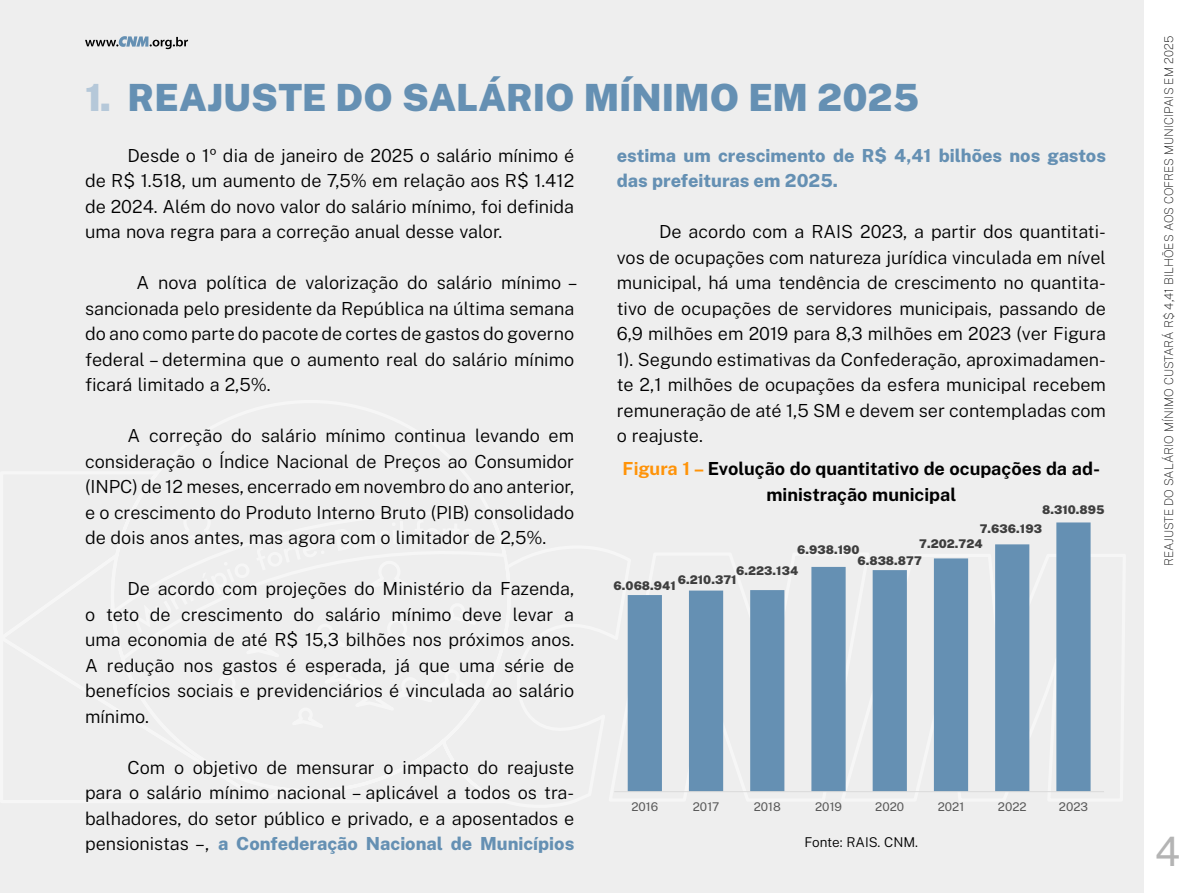
<style>
.page{position:relative;width:1191px;height:893px;background:#eee}
.page>*{position:absolute;margin:0;border:0;box-sizing:border-box;transform-origin:0 0}
.t1{font:40.5px "Public Sans";color:#b4b4b4}
.t2{font:900 37.5px "Public Sans";color:#6590b3}
.t3{font:300 18px/25.5px "Public Sans";color:#000;text-align:justify}
.t4{font:700 18px/25.5px "Public Sans";color:#000;text-align:center}
.t5{font:800 18px/25.5px "Public Sans";color:#6590b3}
.t6{font:300 13.5px "Public Sans";color:#000}
.t7{font:900 12px/10.9px "Public Sans";color:#3e3e3e}
.t8{font:100 12px "Public Sans";color:#000}
.t9{font:12px "Public Sans";color:#585858}
.s1{color:#b5c8d9}
.s2{font-weight:800;color:#6590b3}
.s3{color:#ff9308}
</style>
<div class="page">
<div style="left:1144px;top:0;width:47px;height:893px;background:#fff"></div>
<svg style="left:85px;top:36px;width:103px;height:13px"></svg>
<svg style="left:627px;top:522px;width:463px;height:269px"></svg>
<hr style="left:614px;top:791px;width:490px;height:1px;background:#dadada">
<h2 class="t2" style="left:85px;top:68px;width:835px"><span class="s1">1.</span> REAJUSTE DO SALÁRIO MÍNIMO EM 2025</h2>
<p class="t3" style="left:85px;top:141px;width:491px;text-indent:43px">Desde o 1º dia de janeiro de 2025 o salário mínimo é de R$ 1.518, um aumento de 7,5% em relação aos R$ 1.412 de 2024. Além do novo valor do salário mínimo, foi definida uma nova regra para a correção anual desse valor.</p>
<p class="t3" style="left:85px;top:269px;width:494px;text-align:left;text-indent:51px">A nova política de valorização do salário mínimo – sancionada pelo presidente da República na última semana do ano como parte do pacote de cortes de gastos do governo federal – determina que o aumento real do salário mínimo ficará limitado a 2,5%.</p>
<p class="t3" style="left:85px;top:422px;width:491px;text-indent:43px">A correção do salário mínimo continua levando em consideração o Índice Nacional de Preços ao Consumidor (INPC) de 12 meses, encerrado em novembro do ano anterior, e o crescimento do Produto Interno Bruto (PIB) consolidado de dois anos antes, mas agora com o limitador de 2,5%.</p>
<p class="t3" style="left:85px;top:575px;width:491px;text-indent:43px">De acordo com projeções do Ministério da Fazenda, o teto de crescimento do salário mínimo deve levar a uma economia de até R$ 15,3 bilhões nos próximos anos.<br>A redução nos gastos é esperada, já que uma série de benefícios sociais e previdenciários é vinculada ao salário mínimo.</p>
<p class="t3" style="left:85px;top:754px;width:491px;text-indent:43px">Com o objetivo de mensurar o impacto do reajuste para o salário mínimo nacional – aplicável a todos os tra&shy;balhadores, do setor público e privado, e a aposentados e pensionistas –, <span class="s2">a Confederação Nacional de Municípios</span></p>
<p class="t5" style="left:617px;top:141px;width:491px">estima um crescimento de R$ 4,41 bilhões nos gastos das prefeituras em 2025.</p>
<p class="t3" style="left:617px;top:218px;width:491px;text-indent:43px">De acordo com a RAIS 2023, a partir dos quantitati&shy;vos de ocupações com natureza jurídica vinculada em nível municipal, há uma tendência de crescimento no quantita&shy;tivo de ocupações de servidores municipais, passando de 6,9 milhões em 2019 para 8,3 milhões em 2023 (ver Figura 1). Segundo estimativas da Confederação, aproximadamen&shy;te 2,1 milhões de ocupações da esfera municipal recebem remuneração de até 1,5 SM e devem ser contempladas com o reajuste.</p>
<p class="t4" style="left:622px;top:455px;width:479px"><span class="s3">Figura 1 –</span> Evolução do quantitativo de ocupações da ad&shy;ministração municipal</p>
<p class="t7" style="left:1042px;top:503px;width:64px">8.310.895</p>
<p class="t7" style="left:979px;top:522px;width:64px">7.636.193</p>
<p class="t7" style="left:919px;top:538px;width:65px">7.202.724</p>
<p class="t7" style="left:857px;top:544px;width:66px;text-indent:-60px">6.938.190<br>6.838.877</p>
<p class="t7" style="left:736px;top:564px;width:63px">6.223.134</p>
<p class="t7" style="left:678px;top:574px;width:60px">6.210.371</p>
<p class="t7" style="left:613px;top:579px;width:64px">6.068.941</p>
<p class="t9" style="left:631px;top:798px;width:28px">2016</p>
<p class="t9" style="left:693px;top:798px;width:28px">2017</p>
<p class="t9" style="left:753px;top:798px;width:29px">2018</p>
<p class="t9" style="left:815px;top:798px;width:28px">2019</p>
<p class="t9" style="left:875px;top:798px;width:30px">2020</p>
<p class="t9" style="left:937px;top:798px;width:28px">2021</p>
<p class="t9" style="left:997px;top:798px;width:30px">2022</p>
<p class="t9" style="left:1059px;top:798px;width:31px">2023</p>
<p class="t6" style="left:804px;top:833px;width:115px">Fonte: RAIS. CNM.</p>
<p class="t8" style="left:1161px;top:566px;width:532px;rotate:-90deg">REAJUSTE DO SALÁRIO MÍNIMO CUSTARÁ R$ 4,41 BILHÕES AOS COFRES MUNICIPAIS EM 2025</p>
<h1 class="t1" style="left:1154px;top:823px;width:27px">4</h1>
</div>
